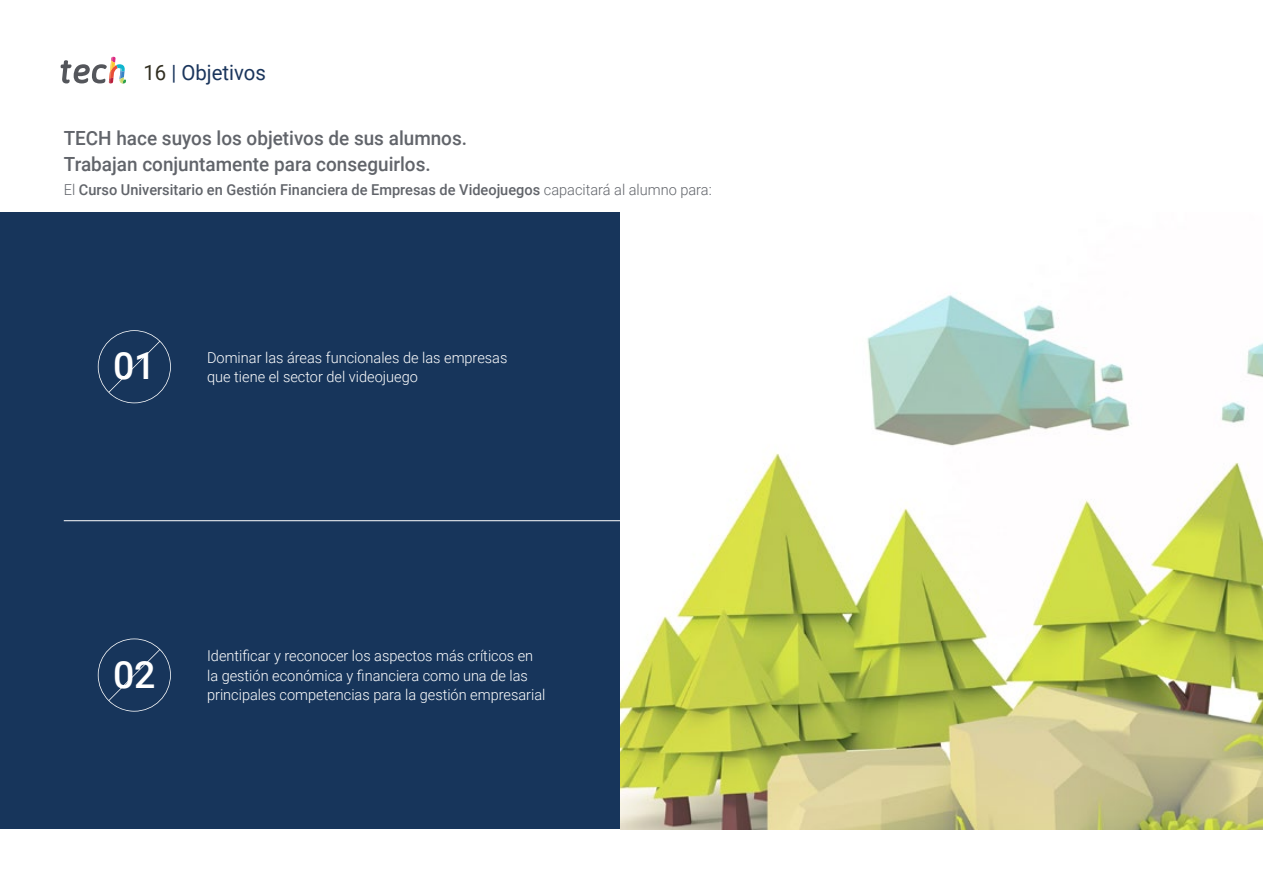
<style>
.page{position:relative;width:1263px;height:893px;background:#fff}
.page>*{position:absolute;margin:0;border:0;box-sizing:border-box;transform-origin:0 0}
.t1{font:500 37.5px "Roboto";color:#fff}
.t2{font:21px "Roboto";color:#1a355c}
.t3{font:500 19.5px/25.5px "Roboto";color:#61646a}
.t4{font:300 15px/19.5px "Roboto";color:#fff}
.t5{font:500 15px "Roboto";color:#61646a}
.s1{color:#312e20}
.s2{font-weight:300}
</style>
<div class="page">
<div style="left:0;top:213px;width:621px;height:616px;background:#17355b"></div>
<svg style="left:98px;top:330px;width:73px;height:73px"></svg>
<svg style="left:98px;top:638px;width:73px;height:74px"></svg>
<hr style="left:64px;top:520px;width:1199px;height:1px;background:#fff">
<svg style="left:61px;top:57px;width:65px;height:27px"></svg>
<img style="left:621px;top:295px;width:642px;height:534px">
<h2 class="t2" style="left:144px;top:57px;width:124px"><span class="s1">16</span> | Objetivos</h2>
<h3 class="t3" style="left:64px;top:125px;width:405px">TECH hace suyos los objetivos de sus alumnos.<br>Trabajan conjuntamente para conseguirlos.</h3>
<p class="t5" style="left:64px;top:179px;width:649px"><span class="s2">El</span> Curso Universitario en Gestión Financiera de Empresas de Videojuegos <span class="s2">capacitará al alumno para:</span></p>
<h1 class="t1" style="left:113px;top:340px;width:44px">01</h1>
<p class="t4" style="left:207px;top:347px;width:302px">Dominar las áreas funcionales de las empresas</p>
<p class="t4" style="left:207px;top:366px;width:212px">que tiene el sector del videojuego</p>
<h1 class="t1" style="left:113px;top:648px;width:44px">02</h1>
<p class="t4" style="left:207px;top:645px;width:340px">Identificar y reconocer los aspectos más críticos en la gestión económica y financiera como una de las principales competencias para la gestión empresarial</p>
</div>
